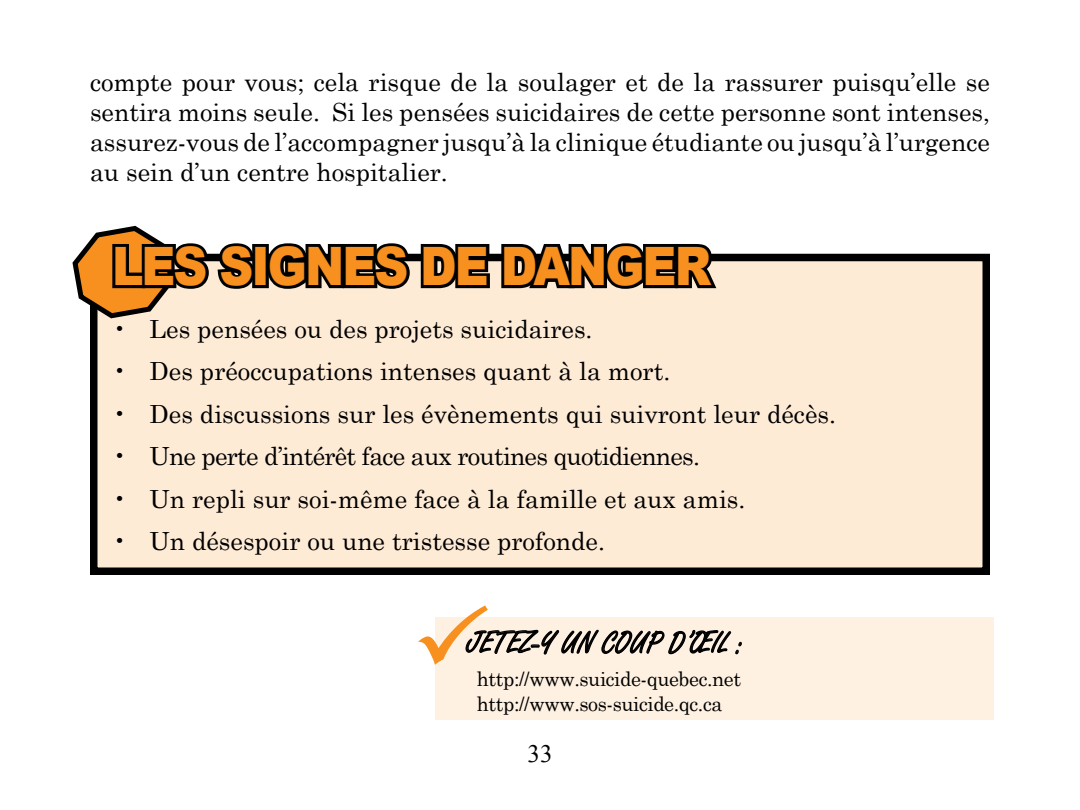
<style>
.page{position:relative;width:1080px;height:810px;background:#fff}
.page>*{position:absolute;margin:0;border:0;box-sizing:border-box;transform-origin:0 0}
.t1{font:900 53px "Arial";letter-spacing:-.04em;color:#f7901e;scale:.89 1}
.t2{font:32.5px "Freestyle Script";color:#000}
.t3{font:25px/30px "Century Schoolbook";color:#000;text-align:justify}
.t4{font:25px "Century Schoolbook";letter-spacing:-.03em;color:#000}
.t5{font:25px "Times New Roman";color:#000}
.t6{font:20px/25px "Century Schoolbook";letter-spacing:-.02em;color:#000}
</style>
<div class="page">
<div style="left:94px;top:258px;width:892px;height:313px;background:#feebd6"></div>
<div style="left:90px;top:254px;width:900px;height:321px;border:8px solid #000"></div>
<svg style="left:72px;top:225px;width:649px;height:96px"></svg>
<div style="left:436px;top:618px;width:558px;height:102px;background:#fef1e2"></div>
<svg style="left:418px;top:605px;width:325px;height:62px"></svg>
<p class="t3" style="left:90px;top:65px;width:902px">compte pour vous; cela risque de la soulager et de la rassurer puisqu’elle se sentira moins seule. Si les pensées suicidaires de cette personne sont intenses, assurez-vous de l’accompagner jusqu’à la clinique étudiante ou jusqu’à l’urgence au sein d’un centre hospitalier.</p>
<h1 class="t1" style="left:112px;top:228px;width:675px">LES SIGNES DE DANGER</h1>
<p class="t3" style="left:112px;top:311px;width:482px">• Les pensées ou des projets suicidaires.</p>
<p class="t3" style="left:112px;top:354px;width:560px">• Des préoccupations intenses quant à la mort.</p>
<p class="t3" style="left:112px;top:396px;width:726px">• Des discussions sur les évènements qui suivront leur décès.</p>
<p class="t4" style="left:112px;top:435px;width:589px">• Une perte d’intérêt face aux routines quotidiennes.</p>
<p class="t3" style="left:112px;top:481px;width:635px">• Un repli sur soi-même face à la famille et aux amis.</p>
<p class="t3" style="left:112px;top:524px;width:495px">• Un désespoir ou une tristesse profonde.</p>
<h2 class="t2" style="left:466px;top:625px;width:279px">JETEZ-Y UN COUP D’ŒIL :</h2>
<p class="t6" style="left:477px;top:665px;width:266px">http://www.suicide-quebec.net http://www.sos-suicide.qc.ca</p>
<p class="t5" style="left:528px;top:737px;width:26px">33</p>
</div>
